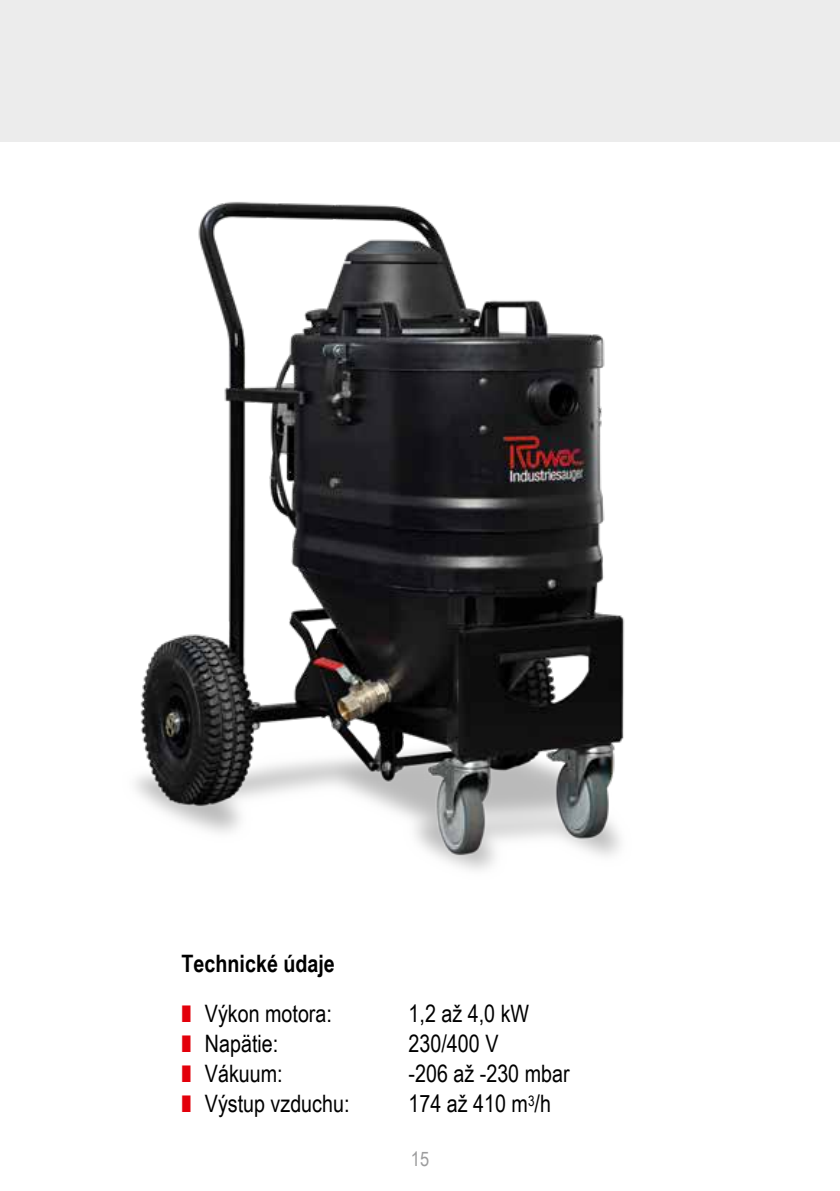
<style>
.page{position:relative;width:840px;height:1191px;background:#fff}
.page>*{position:absolute;margin:0;border:0;box-sizing:border-box;transform-origin:0 0}
.t1{font:24px "Arial Narrow";color:#000}
.t2{font:700 24px "Arial Narrow";color:#000}
.t3{font:20px "Arial Narrow";color:#9c9c9d}
</style>
<div class="page">
<div style="left:0;top:0;width:839px;height:142px;background:#ececec"></div>
<img style="left:135px;top:201px;width:490px;height:669px">
<p class="t2" style="left:181px;top:945px;width:155px">Technické údaje</p>
<p class="t1" style="left:205px;top:996px;width:128px">Výkon motora:</p>
<p class="t1" style="left:408px;top:996px;width:122px">1,2 až 4,0 kW</p>
<p class="t1" style="left:205px;top:1026px;width:75px">Napätie:</p>
<p class="t1" style="left:408px;top:1026px;width:91px">230/400 V</p>
<p class="t1" style="left:205px;top:1056px;width:79px">Vákuum:</p>
<p class="t1" style="left:408px;top:1056px;width:162px">-206 až -230 mbar</p>
<p class="t1" style="left:205px;top:1086px;width:146px">Výstup vzduchu:</p>
<p class="t1" style="left:408px;top:1086px;width:144px">174 až 410 m<sup>3</sup>/h</p>
<p class="t3" style="left:410px;top:1144px;width:20px">15</p>
</div>
